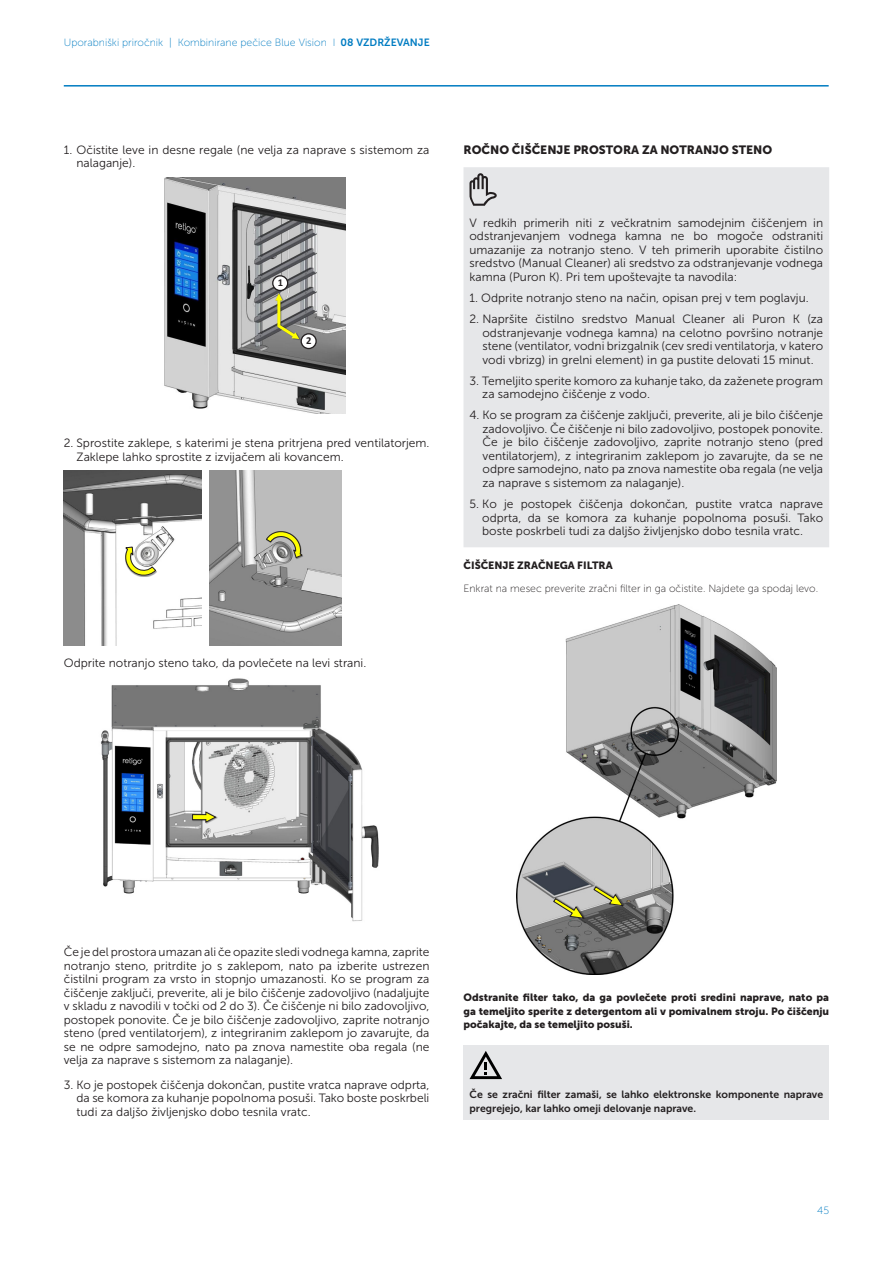
<style>
.page{position:relative;width:893px;height:1263px;background:#fff}
.page>*{position:absolute;margin:0;border:0;box-sizing:border-box;transform-origin:0 0}
.Text{font:12px/13.5px "Museo Sans 300";color:#231f20;text-align:justify}
.Text-2{font:12px "Museo Sans 900";color:#231f20}
.Text-3{font:10.5px/13.5px "Museo Sans 900";color:#231f20;text-align:justify}
.Text-4{font:10.5px/13.5px "Museo Sans 700";color:#231f20}
.Text-5{font:10.5px "Museo Sans 100";color:#231f20}
.Zahlavi_zapati{font:10.5px "Museo Sans 100";color:#007cc2}
.t1{font:700 10.5px "Calibri";color:#231f20}
.s1{font-family:"Museo Sans 700"}
</style>
<div class="page">
<hr style="left:64px;top:85px;width:765px;height:2px;background:#007cc2">
<img style="left:164px;top:177px;width:181px;height:237px">
<div style="left:273px;top:276px;width:15px;height:14px;background:#fff;border-radius:50%"></div>
<div style="left:272px;top:275px;width:16px;height:16px;border:1px solid #231f20;border-radius:50%"></div>
<div style="left:301px;top:334px;width:15px;height:14px;background:#fff;border-radius:50%"></div>
<div style="left:301px;top:333px;width:16px;height:16px;border:1px solid #231f20;border-radius:50%"></div>
<img style="left:277px;top:324px;width:24px;height:17px">
<svg style="left:275px;top:293px;width:24px;height:46px"></svg>
<img style="left:209px;top:471px;width:133px;height:174px">
<img style="left:64px;top:471px;width:138px;height:174px">
<svg style="left:124px;top:546px;width:33px;height:31px"></svg>
<img style="left:266px;top:558px;width:38px;height:1px">
<svg style="left:265px;top:529px;width:39px;height:29px"></svg>
<img style="left:100px;top:678px;width:279px;height:244px">
<img style="left:191px;top:811px;width:28px;height:14px">
<svg style="left:192px;top:810px;width:26px;height:14px"></svg>
<div style="left:463px;top:167px;width:366px;height:380px;background:#e6e7e9"></div>
<svg style="left:469px;top:173px;width:28px;height:33px"></svg>
<img style="left:516px;top:605px;width:260px;height:370px">
<img style="left:553px;top:896px;width:33px;height:23px">
<svg style="left:553px;top:898px;width:32px;height:21px"></svg>
<img style="left:593px;top:884px;width:32px;height:23px">
<svg style="left:593px;top:886px;width:31px;height:20px"></svg>
<div style="left:463px;top:1045px;width:366px;height:75px;background:#e6e7e9"></div>
<svg style="left:469px;top:1051px;width:33px;height:28px"></svg>
<p class="Zahlavi_zapati" style="left:64px;top:37px;width:367px">Uporabniški priročnik | Kombinirane pečice Blue Vision I <span class="s1">08 VZDRŽEVANJE</span></p>
<p class="Text" style="left:77px;top:143px;width:354px;text-indent:-13px">1. Očistite leve in desne regale (ne velja za naprave s sistemom za nalaganje).</p>
<p class="t1" style="left:278px;top:276px;width:7px">1</p>
<p class="t1" style="left:306px;top:334px;width:7px">2</p>
<p class="Text" style="left:77px;top:435px;width:354px;line-height:14.4px;text-indent:-13px">2. Sprostite zaklepe, s katerimi je stena pritrjena pred ventilatorjem.<br>Zaklepe lahko sprostite z izvijačem ali kovancem.</p>
<p class="Text" style="left:64px;top:656px;width:304px">Odprite notranjo steno tako, da povlečete na levi strani.</p>
<p class="Text-2" style="left:463px;top:143px;width:310px">ROČNO ČIŠČENJE PROSTORA ZA NOTRANJO STENO</p>
<p class="Text" style="left:469px;top:216px;width:355px">V redkih primerih niti z večkratnim samodejnim čiščenjem in odstranjevanjem vodnega kamna ne bo mogoče odstraniti umazanije za notranjo steno. V teh primerih uporabite čistilno sredstvo (Manual Cleaner) ali sredstvo za odstranjevanje vodnega kamna (Puron K). Pri tem upoštevajte ta navodila:</p>
<p class="Text" style="left:469px;top:291px;width:341px">1. Odprite notranjo steno na način, opisan prej v tem poglavju.</p>
<p class="Text" style="left:482px;top:312px;width:342px;text-indent:-13px">2. Napršite čistilno sredstvo Manual Cleaner ali Puron K (za odstranjevanje vodnega kamna) na celotno površino notranje stene (ventilator, vodni brizgalnik (cev sredi ventilatorja, v katero vodi vbrizg) in grelni element) in ga pustite delovati 15 minut.</p>
<p class="Text" style="left:482px;top:374px;width:342px;text-indent:-13px">3. Temeljito sperite komoro za kuhanje tako, da zaženete program za samodejno čiščenje z vodo.</p>
<p class="Text" style="left:482px;top:409px;width:342px;text-indent:-13px">4. Ko se program za čiščenje zaključi, preverite, ali je bilo čiščenje zadovoljivo. Če čiščenje ni bilo zadovoljivo, postopek ponovite.<br>Če je bilo čiščenje zadovoljivo, zaprite notranjo steno (pred ventilatorjem), z integriranim zaklepom jo zavarujte, da se ne odpre samodejno, nato pa znova namestite oba regala (ne velja za naprave s sistemom za nalaganje).</p>
<p class="Text" style="left:482px;top:497px;width:342px;text-indent:-13px">5. Ko je postopek čiščenja dokončan, pustite vratca naprave odprta, da se komora za kuhanje popolnoma posuši. Tako boste poskrbeli tudi za daljšo življenjsko dobo tesnila vratc.</p>
<p class="Text-3" style="left:463px;top:558px;width:151px">ČIŠČENJE ZRAČNEGA FILTRA</p>
<p class="Text-5" style="left:463px;top:583px;width:356px">Enkrat na mesec preverite zračni filter in ga očistite. Najdete ga spodaj levo.</p>
<p class="Text" style="left:64px;top:946px;width:367px">Če je del prostora umazan ali če opazite sledi vodnega kamna, zaprite notranjo steno, pritrdite jo s zaklepom, nato pa izberite ustrezen čistilni program za vrsto in stopnjo umazanosti. Ko se program za čiščenje zaključi, preverite, ali je bilo čiščenje zadovoljivo (nadaljujte v skladu z navodili v točki od 2 do 3). Če čiščenje ni bilo zadovoljivo, postopek ponovite. Če je bilo čiščenje zadovoljivo, zaprite notranjo steno (pred ventilatorjem), z integriranim zaklepom jo zavarujte, da se ne odpre samodejno, nato pa znova namestite oba regala (ne velja za naprave s sistemom za nalaganje).</p>
<p class="Text" style="left:77px;top:1078px;width:354px;text-indent:-13px">3. Ko je postopek čiščenja dokončan, pustite vratca naprave odprta, da se komora za kuhanje popolnoma posuši. Tako boste poskrbeli tudi za daljšo življenjsko dobo tesnila vratc.</p>
<p class="Text-3" style="left:463px;top:991px;width:367px">Odstranite filter tako, da ga povlečete proti sredini naprave, nato pa ga temeljito sperite z detergentom ali v pomivalnem stroju. Po čiščenju počakajte, da se temeljito posuši.</p>
<p class="Text-4" style="left:469px;top:1088px;width:355px">Če se zračni filter zamaši, se lahko elektronske komponente naprave pregrejejo, kar lahko omeji delovanje naprave.</p>
<p class="Zahlavi_zapati" style="left:817px;top:1204px;width:13px">45</p>
</div>
